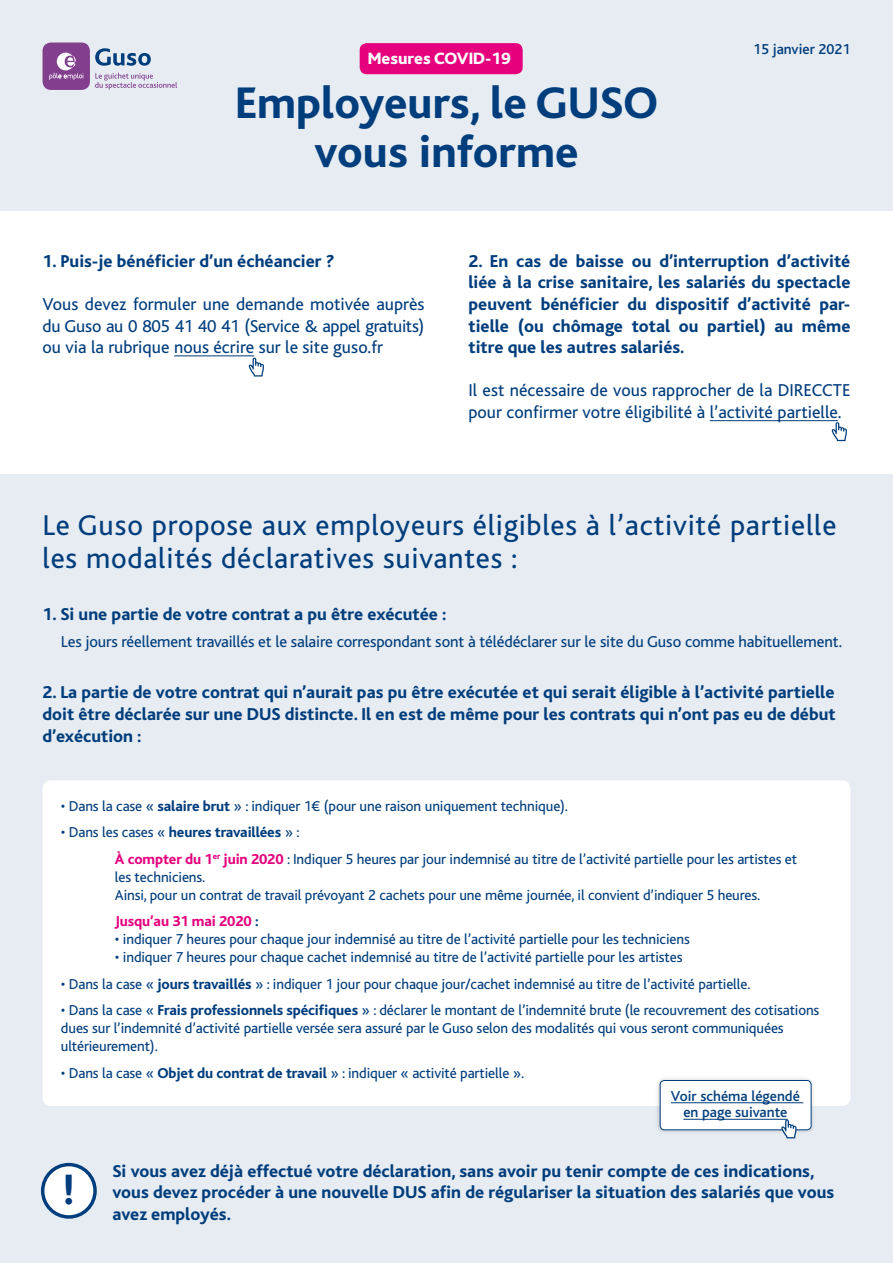
<style>
.page{position:relative;width:893px;height:1263px;background:#fff}
.page>*{position:absolute;margin:0;border:0;box-sizing:border-box;transform-origin:0 0}
.t1{font:800 46.35px/48.9px "Bliss";color:#003d7c;text-align:center}
.t2{font:800 44.55px "Bliss";color:#003d7c}
.t3{font:30px/33.2px "Bliss";letter-spacing:.025em;color:#003d7c}
.t4{font:800 18px/21.6px "Bliss";color:#003d7c;text-align:justify}
.t5{font:18px/21.6px "Bliss";color:#003d7c;text-align:justify}
.t6{font:800 17.1px "Bliss";color:#fff}
.t7{font:16.5px "Bliss";letter-spacing:-.01em;color:#003d7c}
.t8{font:15px/18px "Bliss";letter-spacing:-.01em;color:#003d7c}
.t9{font:500 15px/16.5px "Bliss";color:#003d7c;text-align:center}
.t10{font:800 15px "Bliss";letter-spacing:-.01em;color:#e6007d}
.s1{font-weight:800}
.s2{font-weight:800;color:#e6007d}
.s3{color:#003d7c}
</style>
<div class="page">
<hr style="left:174px;top:355px;width:80px;height:1px;background:#003d7c">
<div style="left:0;top:474px;width:893px;height:789px;background:#e6ecf2"></div>
<div style="left:43px;top:780px;width:807px;height:326px;background:#fff;border-radius:9px"></div>
<div style="left:0;top:0;width:893px;height:210px;background:#e6ecf2"></div>
<div style="left:360px;top:43px;width:163px;height:31px;background:#e6007d;border-radius:7px"></div>
<div style="left:43px;top:1164px;width:52px;height:53px;background:#fff;border-radius:50%"></div>
<div style="left:41px;top:1163px;width:56px;height:56px;border:3px solid #003d7c;border-radius:50%"></div>
<hr style="left:710px;top:420px;width:128px;height:1px;background:#003d7c">
<div style="left:43px;top:43px;width:47px;height:47px;background:#823f8d;border-radius:9px"></div>
<div style="left:57px;top:53px;width:18px;height:17px;background:#fff;border-radius:9px"></div>
<svg style="left:65px;top:56px;width:11px;height:11px"></svg>
<svg style="left:49px;top:73px;width:35px;height:7px"></svg>
<svg style="left:95px;top:48px;width:56px;height:18px"></svg>
<svg style="left:95px;top:73px;width:82px;height:17px"></svg>
<svg style="left:832px;top:422px;width:15px;height:19px"></svg>
<svg style="left:249px;top:358px;width:15px;height:18px"></svg>
<div style="left:656px;top:1076px;width:159px;height:57px;background:#000;opacity:.2"></div>
<div style="left:660px;top:1080px;width:151px;height:50px;background:#fff;border-radius:4px"></div>
<div style="left:660px;top:1080px;width:151px;height:50px;border:1px solid #003d7c;border-radius:4px"></div>
<hr style="left:671px;top:1102px;width:132px;height:1px;background:#003d7c">
<hr style="left:683px;top:1119px;width:104px;height:1px;background:#003d7c">
<svg style="left:781px;top:1119px;width:15px;height:19px"></svg>
<p class="t6" style="left:368px;top:49px;width:144px">Mesures COVID-19</p>
<h1 class="t1" style="left:235px;top:79px;width:424px">Employeurs, le GUSO vous informe</h1>
<p class="t9" style="left:753px;top:41px;width:99px">15 janvier 2021</p>
<p class="t4" style="left:43px;top:250px;width:294px">1. Puis-je bénéficier d’un échéancier ?</p>
<p class="t5" style="left:43px;top:294px;width:383px">Vous devez formuler une demande motivée auprès du Guso au 0 805 41 40 41 (Service &amp; appel gratuits) ou via la rubrique nous écrire sur le site guso.fr</p>
<p class="t4" style="left:468px;top:250px;width:383px">2. En cas de baisse ou d’interruption d’activité liée à la crise sanitaire, les salariés du spectacle peuvent bénéficier du dispositif d’activité par&shy;tielle (ou chômage total ou partiel) au même titre que les autres salariés.</p>
<p class="t5" style="left:468px;top:380px;width:383px">Il est nécessaire de vous rapprocher de la DIRECCTE pour confirmer votre éligibilité à l’activité partielle.</p>
<h3 class="t3" style="left:43px;top:509px;width:795px">Le Guso propose aux employeurs éligibles à l’activité partielle les modalités déclaratives suivantes :</h3>
<p class="t4" style="left:43px;top:603px;width:405px">1. Si une partie de votre contrat a pu être exécutée :</p>
<p class="t7" style="left:61px;top:633px;width:783px">Les jours réellement travaillés et le salaire correspondant sont à télédéclarer sur le site du Guso comme habituellement.</p>
<p class="t4" style="left:43px;top:682px;width:795px">2. La partie de votre contrat qui n’aurait pas pu être exécutée et qui serait éligible à l’activité partielle doit être déclarée sur une DUS distincte. Il en est de même pour les contrats qui n’ont pas eu de début d’exécution :</p>
<p class="t8" style="left:61px;top:797px;width:509px">• Dans la case « <span class="s1">salaire brut</span> » : indiquer 1€ (pour une raison uniquement technique).</p>
<p class="t8" style="left:115px;top:819px;width:684px;line-height:26.5px;text-indent:-54px">• Dans les cases « <span class="s1">heures travaillées</span> » :<br><span class="s2">À compter du 1</span><sup>er</sup> <span class="s2">juin 2020</span> : Indiquer 5 heures par jour indemnisé au titre de l’activité partielle pour les artistes et</p>
<p class="t8" style="left:115px;top:868px;width:647px">les techniciens.<br>Ainsi, pour un contrat de travail prévoyant 2 cachets pour une même journée, il convient d’indiquer 5 heures.</p>
<p class="t10" style="left:115px;top:913px;width:145px">Jusqu’au 31 mai 2020 <span class="s3">:</span></p>
<p class="t8" style="left:115px;top:930px;width:576px">• indiquer 7 heures pour chaque jour indemnisé au titre de l’activité partielle pour les techniciens</p>
<p class="t8" style="left:115px;top:948px;width:569px">• indiquer 7 heures pour chaque cachet indemnisé au titre de l’activité partielle pour les artistes</p>
<p class="t8" style="left:61px;top:975px;width:691px">• Dans la case « <span class="s1">jours travaillés</span> » : indiquer 1 jour pour chaque jour/cachet indemnisé au titre de l’activité partielle.</p>
<p class="t8" style="left:61px;top:1001px;width:760px">• Dans la case « <span class="s1">Frais professionnels spécifiques</span> » : déclarer le montant de l’indemnité brute (le recouvrement des cotisations dues sur l’indemnité d’activité partielle versée sera assuré par le Guso selon des modalités qui vous seront communiquées ultérieurement).</p>
<p class="t8" style="left:61px;top:1064px;width:465px">• Dans la case « <span class="s1">Objet du contrat de travail</span> » : indiquer « activité partielle ».</p>
<h2 class="t2" style="left:63px;top:1166px;width:14px">!</h2>
<p class="t9" style="left:671px;top:1088px;width:130px">Voir schéma légendé en page suivante</p>
<p class="t4" style="left:112px;top:1160px;width:723px;text-align:left">Si vous avez déjà effectué votre déclaration, sans avoir pu tenir compte de ces indications, vous devez procéder à une nouvelle DUS afin de régulariser la situation des salariés que vous avez employés.</p>
</div>
